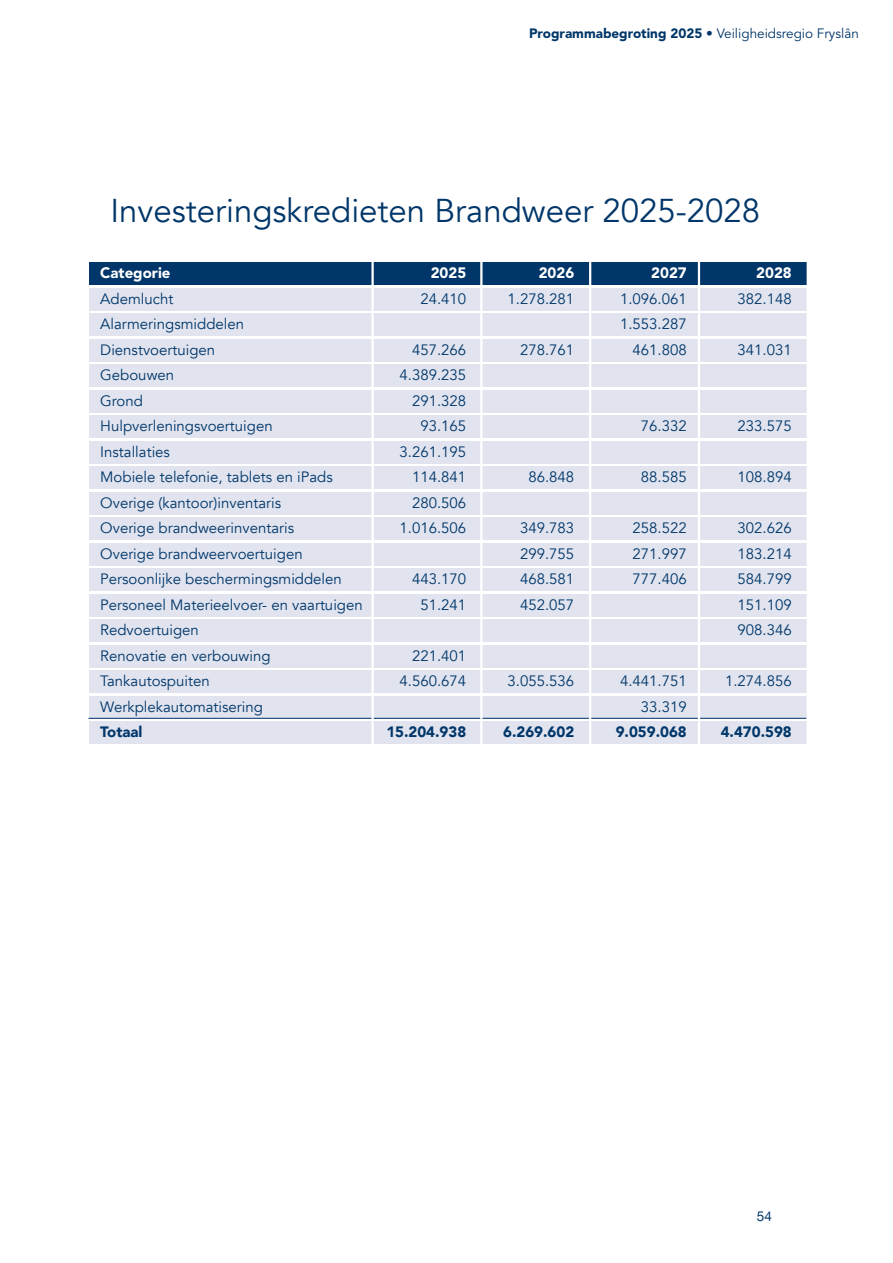
<style>
.page{position:relative;width:893px;height:1263px;background:#fff}
.page>*{position:absolute;margin:0;border:0;box-sizing:border-box;transform-origin:0 0}
.t1{font:33px "Avenir";color:#003669}
.t2{font:15px "Avenir";color:#003669}
.t3{font:900 15px "Avenir";color:#003669}
.t4{font:900 15px "Avenir LT Std";color:#fff}
.t5{font:13.5px "Avenir LT Std";color:#003669}
.t6{font:13.5px "Helvetica Neue";color:#003669}
.s1{font-weight:900}
</style>
<div class="page">
<div style="left:89px;top:262px;width:717px;height:23px;background:#003669"></div>
<div style="left:89px;top:288px;width:717px;height:22px;background:#e1e4ef"></div>
<div style="left:89px;top:313px;width:717px;height:23px;background:#e1e4ef"></div>
<div style="left:89px;top:339px;width:717px;height:22px;background:#e1e4ef"></div>
<div style="left:89px;top:364px;width:717px;height:23px;background:#e1e4ef"></div>
<div style="left:89px;top:390px;width:717px;height:22px;background:#e1e4ef"></div>
<div style="left:89px;top:415px;width:717px;height:23px;background:#e1e4ef"></div>
<div style="left:89px;top:441px;width:717px;height:22px;background:#e1e4ef"></div>
<div style="left:89px;top:466px;width:717px;height:23px;background:#e1e4ef"></div>
<div style="left:89px;top:492px;width:717px;height:22px;background:#e1e4ef"></div>
<div style="left:89px;top:517px;width:717px;height:23px;background:#e1e4ef"></div>
<div style="left:89px;top:543px;width:717px;height:22px;background:#e1e4ef"></div>
<div style="left:89px;top:568px;width:717px;height:23px;background:#e1e4ef"></div>
<div style="left:89px;top:594px;width:717px;height:22px;background:#e1e4ef"></div>
<div style="left:89px;top:619px;width:717px;height:23px;background:#e1e4ef"></div>
<div style="left:89px;top:645px;width:717px;height:22px;background:#e1e4ef"></div>
<div style="left:89px;top:670px;width:717px;height:23px;background:#e1e4ef"></div>
<div style="left:89px;top:696px;width:717px;height:22px;background:#e1e4ef"></div>
<div style="left:89px;top:721px;width:717px;height:23px;background:#e1e4ef"></div>
<hr style="left:89px;top:718px;width:717px;height:1px;background:#003669">
<hr style="left:480px;top:231px;width:2px;height:553px;background:#fff">
<hr style="left:589px;top:231px;width:2px;height:538px;background:#fff">
<hr style="left:698px;top:231px;width:2px;height:532px;background:#fff">
<hr style="left:371px;top:249px;width:3px;height:507px;background:#fff">
<p class="t5" style="left:529px;top:26px;width:331px"><span class="s1">Programmabegroting 2025</span> • Veiligheidsregio Fryslân</p>
<p class="t1" style="left:110px;top:190px;width:651px">Investeringskredieten Brandweer 2025-2028</p>
<p class="t4" style="left:100px;top:264px;width:72px">Categorie</p>
<p class="t4" style="left:431px;top:264px;width:37px">2025</p>
<p class="t4" style="left:539px;top:264px;width:37px">2026</p>
<p class="t4" style="left:651px;top:264px;width:37px">2027</p>
<p class="t4" style="left:756px;top:264px;width:37px">2028</p>
<p class="t2" style="left:100px;top:290px;width:75px">Ademlucht</p>
<p class="t2" style="left:420px;top:290px;width:47px">24.410</p>
<p class="t2" style="left:507px;top:290px;width:68px">1.278.281</p>
<p class="t2" style="left:620px;top:290px;width:68px">1.096.061</p>
<p class="t2" style="left:738px;top:290px;width:56px">382.148</p>
<p class="t2" style="left:100px;top:315px;width:145px">Alarmeringsmiddelen</p>
<p class="t2" style="left:620px;top:315px;width:68px">1.553.287</p>
<p class="t2" style="left:100px;top:341px;width:116px">Dienstvoertuigen</p>
<p class="t2" style="left:412px;top:341px;width:56px">457.266</p>
<p class="t2" style="left:520px;top:341px;width:56px">278.761</p>
<p class="t2" style="left:633px;top:341px;width:56px">461.808</p>
<p class="t2" style="left:738px;top:341px;width:56px">341.031</p>
<p class="t2" style="left:100px;top:366px;width:75px">Gebouwen</p>
<p class="t2" style="left:399px;top:366px;width:68px">4.389.235</p>
<p class="t2" style="left:100px;top:392px;width:44px">Grond</p>
<p class="t2" style="left:412px;top:392px;width:56px">291.328</p>
<p class="t2" style="left:100px;top:417px;width:174px">Hulpverleningsvoertuigen</p>
<p class="t2" style="left:420px;top:417px;width:47px">93.165</p>
<p class="t2" style="left:641px;top:417px;width:47px">76.332</p>
<p class="t2" style="left:738px;top:417px;width:56px">233.575</p>
<p class="t2" style="left:100px;top:443px;width:71px">Installaties</p>
<p class="t2" style="left:399px;top:443px;width:68px">3.261.195</p>
<p class="t2" style="left:100px;top:468px;width:234px">Mobiele telefonie, tablets en iPads</p>
<p class="t2" style="left:412px;top:468px;width:56px">114.841</p>
<p class="t2" style="left:528px;top:468px;width:47px">86.848</p>
<p class="t2" style="left:641px;top:468px;width:47px">88.585</p>
<p class="t2" style="left:738px;top:468px;width:56px">108.894</p>
<p class="t2" style="left:100px;top:494px;width:182px">Overige (kantoor)inventaris</p>
<p class="t2" style="left:412px;top:494px;width:56px">280.506</p>
<p class="t2" style="left:100px;top:519px;width:195px">Overige brandweerinventaris</p>
<p class="t2" style="left:399px;top:519px;width:68px">1.016.506</p>
<p class="t2" style="left:520px;top:519px;width:56px">349.783</p>
<p class="t2" style="left:633px;top:519px;width:56px">258.522</p>
<p class="t2" style="left:738px;top:519px;width:56px">302.626</p>
<p class="t2" style="left:100px;top:545px;width:204px">Overige brandweervoertuigen</p>
<p class="t2" style="left:520px;top:545px;width:56px">299.755</p>
<p class="t2" style="left:633px;top:545px;width:56px">271.997</p>
<p class="t2" style="left:738px;top:545px;width:56px">183.214</p>
<p class="t2" style="left:100px;top:570px;width:243px">Persoonlijke beschermingsmiddelen</p>
<p class="t2" style="left:412px;top:570px;width:56px">443.170</p>
<p class="t2" style="left:520px;top:570px;width:56px">468.581</p>
<p class="t2" style="left:633px;top:570px;width:56px">777.406</p>
<p class="t2" style="left:738px;top:570px;width:56px">584.799</p>
<p class="t2" style="left:100px;top:596px;width:264px">Personeel Materieelvoer- en vaartuigen</p>
<p class="t2" style="left:420px;top:596px;width:47px">51.241</p>
<p class="t2" style="left:520px;top:596px;width:56px">452.057</p>
<p class="t2" style="left:738px;top:596px;width:56px">151.109</p>
<p class="t2" style="left:100px;top:621px;width:100px">Redvoertuigen</p>
<p class="t2" style="left:738px;top:621px;width:56px">908.346</p>
<p class="t2" style="left:100px;top:647px;width:172px">Renovatie en verbouwing</p>
<p class="t2" style="left:412px;top:647px;width:56px">221.401</p>
<p class="t2" style="left:100px;top:672px;width:111px">Tankautospuiten</p>
<p class="t2" style="left:399px;top:672px;width:68px">4.560.674</p>
<p class="t2" style="left:507px;top:672px;width:68px">3.055.536</p>
<p class="t2" style="left:620px;top:672px;width:68px">4.441.751</p>
<p class="t2" style="left:725px;top:672px;width:68px">1.274.856</p>
<p class="t2" style="left:100px;top:698px;width:164px">Werkplekautomatisering</p>
<p class="t2" style="left:641px;top:698px;width:47px">33.319</p>
<p class="t3" style="left:100px;top:719px;width:44px">Totaal</p>
<p class="t3" style="left:386px;top:719px;width:81px">15.204.938</p>
<p class="t3" style="left:503px;top:719px;width:73px">6.269.602</p>
<p class="t3" style="left:616px;top:719px;width:73px">9.059.068</p>
<p class="t3" style="left:721px;top:719px;width:73px">4.470.598</p>
<p class="t6" style="left:757px;top:1206px;width:17px">54</p>
</div>
